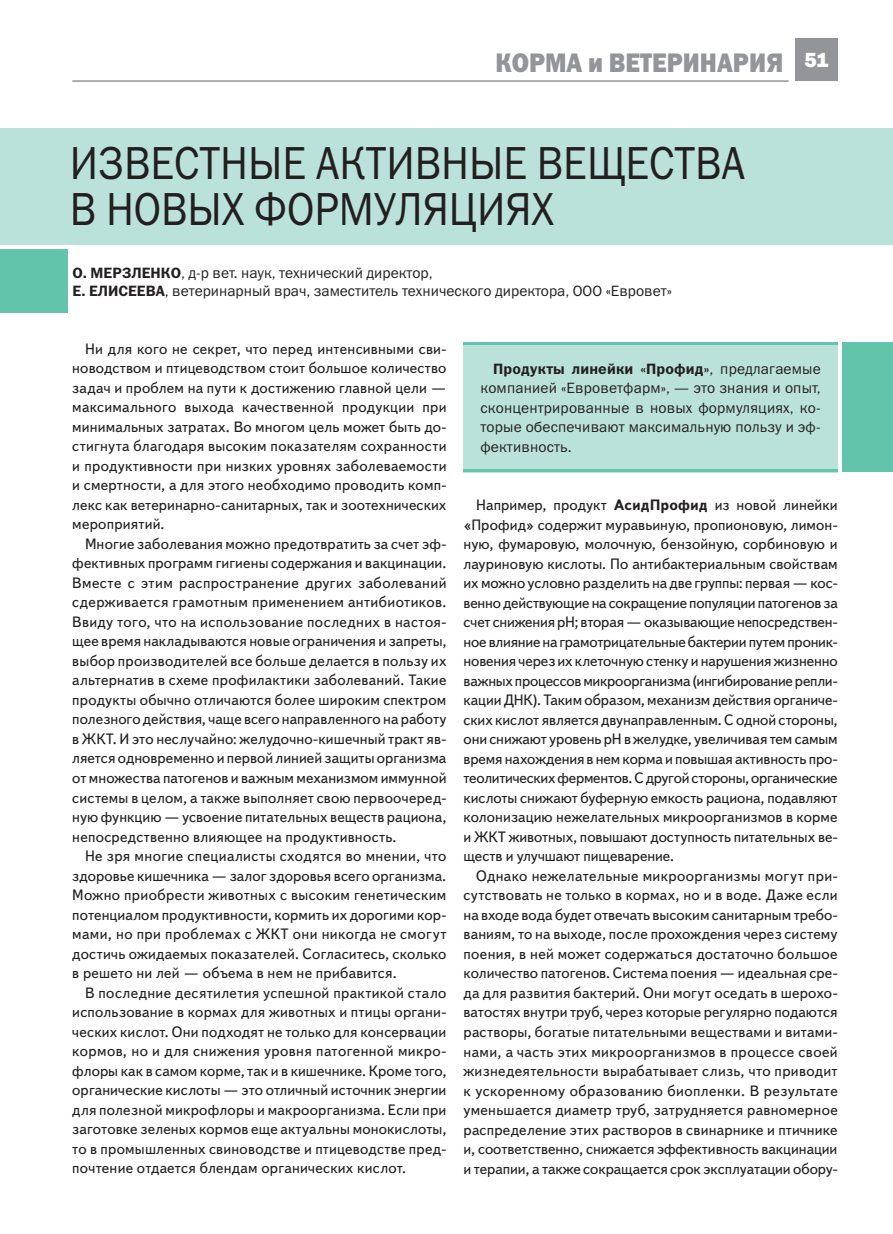
<style>
.page{position:relative;width:893px;height:1234px;background:#fff}
.page>*{position:absolute;margin:0;border:0;box-sizing:border-box;transform-origin:0 0}
.Zagolovok{font:46.5px "Franklin Gothic Book C";color:#231f20;scale:.9 1}
.Zagolovok-2{font:27px "Franklin Gothic Heavy C";color:#939598;scale:.9 1}
.t1{font:800 21px "Franklin Gothic";color:#fff}
.Osnovnoy_text-10-13{font:15px/19.5px "Text Book C";letter-spacing:.01em;color:#231f20;text-align:justify}
.Vstavka_10-13{font:15px/19.5px "Franklin Gothic Book C";letter-spacing:.01em;color:#231f20;text-align:justify}
.Autor{font:15px "Franklin Gothic Book C";color:#231f20}
.s1{font-family:"Franklin Gothic Demi C"}
.s2{font-weight:700}
</style>
<div class="page">
<div style="left:795px;top:39px;width:43px;height:42px;background:#939598"></div>
<hr style="left:72px;top:80px;width:717px;height:2px;background:#939598">
<div style="left:0;top:249px;width:68px;height:63px;background:#62c4aa"></div>
<div style="left:463px;top:342px;width:375px;height:130px;background:#bbe2da"></div>
<div style="left:0;top:128px;width:893px;height:116px;background:#bbe2da"></div>
<hr style="left:463px;top:469px;width:375px;height:3px;background:#62c4aa">
<div style="left:842px;top:342px;width:51px;height:130px;background:#62c4aa"></div>
<hr style="left:463px;top:342px;width:375px;height:2px;background:#62c4aa">
<p class="Zagolovok-2" style="left:496px;top:47px;width:321px">корма и ВЕТЕРИНАРИЯ</p>
<p class="t1" style="left:804px;top:47px;width:26px">51</p>
<p class="Zagolovok" style="left:70px;top:137px;width:752px">ИЗВЕСТНЫЕ АКТИВНЫЕ ВЕЩЕСТВА</p>
<p class="Zagolovok" style="left:70px;top:183px;width:535px">В НОВЫХ ФОРМУЛяциях</p>
<p class="Autor" style="left:73px;top:264px;width:361px"><span class="s1">О. МЕРЗЛЕНКО</span>, д-р вет. наук, технический директор,</p>
<p class="Autor" style="left:73px;top:282px;width:601px"><span class="s1">Е. ЕЛИСЕЕВА</span>, ветеринарный врач, заместитель технического директора, ООО «Евровет»</p>
<p class="Osnovnoy_text-10-13" style="left:72px;top:339px;width:376px;text-indent:13px">Ни для кого не секрет, что перед интенсивными сви&shy;новодством и птицеводством стоит большое количество задач и проблем на пути к достижению главной цели —</p>
<p class="Osnovnoy_text-10-13" style="left:72px;top:397px;width:376px">максимального выхода качественной продукции при минимальных затратах. Во многом цель может быть до&shy;стигнута благодаря высоким показателям сохранности и продуктивности при низких уровнях заболеваемости и смертности, а для этого необходимо проводить комп&shy;лекс как ветеринарно-санитарных, так и зоотехнических</p>
<p class="Osnovnoy_text-10-13" style="left:72px;top:514px;width:94px">мероприятий.</p>
<p class="Osnovnoy_text-10-13" style="left:72px;top:534px;width:376px;text-indent:13px">Многие заболевания можно предотвратить за счет эф&shy;фективных программ гигиены содержания и вакцинации.<br>Вместе с этим распространение других заболеваний сдерживается грамотным применением антибиотиков.<br>Ввиду того, что на использование последних в настоя&shy;щее время накладываются новые ограничения и запреты, выбор производителей все больше делается в пользу их альтернатив в схеме профилактики заболеваний. Такие продукты обычно отличаются более широким спектром полезного действия, чаще всего направленного на работу в ЖКТ. И это неслучайно: желудочно-кишечный тракт яв&shy;ляется одновременно и первой линией защиты организма от множества патогенов и важным механизмом иммунной системы в целом, а также выполняет свою первоочеред&shy;ную функцию — усвоение питательных веществ рациона, непосредственно влияющее на продуктивность.</p>
<p class="Osnovnoy_text-10-13" style="left:72px;top:846px;width:376px;text-indent:13px">Не зря многие специалисты сходятся во мнении, что здоровье кишечника — залог здоровья всего организма.<br>Можно приобрести животных с высоким генетическим потенциалом продуктивности, кормить их дорогими кор&shy;мами, но при проблемах с ЖКТ они никогда не смогут достичь ожидаемых показателей. Согласитесь, сколько в решето ни лей — объема в нем не прибавится.</p>
<p class="Osnovnoy_text-10-13" style="left:72px;top:982px;width:376px;text-indent:13px">В последние десятилетия успешной практикой стало использование в кормах для животных и птицы органи&shy;ческих кислот. Они подходят не только для консервации кормов, но и для снижения уровня патогенной микро&shy;флоры как в самом корме, так и в кишечнике. Кроме того, органические кислоты — это отличный источник энергии для полезной микрофлоры и макроорганизма. Если при заготовке зеленых кормов еще актуальны монокислоты, то в промышленных свиноводстве и птицеводстве пред&shy;почтение отдается блендам органических кислот.</p>
<p class="Vstavka_10-13" style="left:480px;top:358px;width:342px;text-indent:13px"><span class="s1">Продукты линейки «Профид»</span>, предлагаемые компанией «Евроветфарм», — это знания и опыт, сконцентрированные в новых формуляциях, ко&shy;торые обеспечивают максимальную пользу и эф&shy;фективность.</p>
<p class="Osnovnoy_text-10-13" style="left:463px;top:495px;width:376px;text-indent:13px">Например, продукт <span class="s2">АсидПрофид</span> из новой линейки «Профид» содержит муравьиную, пропионовую, лимон&shy;ную, фумаровую, молочную, бензойную, сорбиновую и лауриновую кислоты. По антибактериальным свойствам их можно условно разделить на две группы: первая — кос&shy;венно действующие на сокращение популяции патогенов за счет снижения рН; вторая — оказывающие непосредствен&shy;ное влияние на грамотрицательные бактерии путем проник&shy;новения через их клеточную стенку и нарушения жизненно важных процессов микроорганизма (ингибирование репли&shy;кации ДНК). Таким образом, механизм действия органиче&shy;ских кислот является двунаправленным. С одной стороны, они снижают уровень рН в желудке, увеличивая тем самым время нахождения в нем корма и повышая активность про&shy;теолитических ферментов. С другой стороны, органические кислоты снижают буферную емкость рациона, подавляют колонизацию нежелательных микроорганизмов в корме и ЖКТ животных, повышают доступность питательных ве&shy;ществ и улучшают пищеварение.</p>
<p class="Osnovnoy_text-10-13" style="left:463px;top:866px;width:376px;text-indent:13px">Однако нежелательные микроорганизмы могут при&shy;сутствовать не только в кормах, но и в воде. Даже если на входе вода будет отвечать высоким санитарным требо&shy;ваниям, то на выходе, после прохождения через систему поения, в ней может содержаться достаточно большое количество патогенов. Система поения — идеальная сре&shy;да для развития бактерий. Они могут оседать в шерохо&shy;ватостях внутри труб, через которые регулярно подаются растворы, богатые питательными веществами и витами&shy;нами, а часть этих микроорганизмов в процессе своей жизнедеятельности вырабатывает слизь, что приводит к ускоренному образованию биопленки. В результате уменьшается диаметр труб, затрудняется равномерное распределение этих растворов в свинарнике и птичнике и, соответственно, снижается эффективность вакцинации и терапии, а также сокращается срок эксплуатации обору-</p>
</div>
